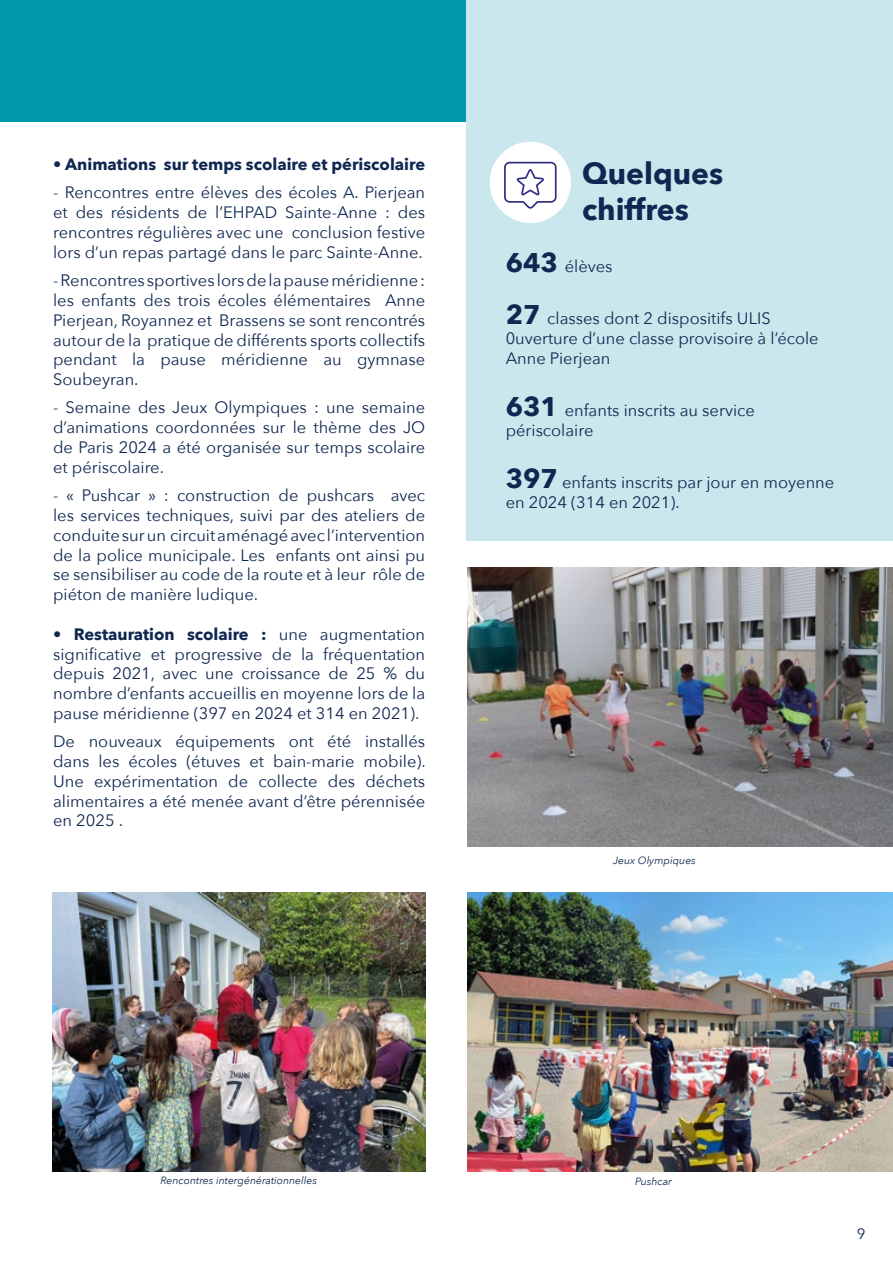
<style>
.page{position:relative;width:893px;height:1263px;background:#fff}
.page>*{position:absolute;margin:0;border:0;box-sizing:border-box;transform-origin:0 0}
.t1{font:700 30px/36px "Avenir Next";color:#102851}
.t2{font:16.5px/19.8px "Avenir Next";color:#102851;text-align:justify}
.t3{font:700 16.5px "Avenir Next";color:#102851}
.t4{font:15px "Avenir Next";color:#102851}
.t5{font:italic 10.5px "Avenir Next";color:#102851}
.s1{font-weight:400}
.s2{font-weight:700}
.s3{font-weight:700;font-size:27px}
</style>
<div class="page">
<div style="left:0;top:0;width:891px;height:121px;background:#0099ab"></div>
<div style="left:466px;top:0;width:427px;height:541px;background:#c9e7ec"></div>
<div style="left:490px;top:142px;width:81px;height:81px;background:#fff;border-radius:50%"></div>
<svg style="left:504px;top:162px;width:53px;height:47px"></svg>
<img style="left:468px;top:568px;width:425px;height:278px">
<img style="left:468px;top:893px;width:425px;height:278px">
<img style="left:53px;top:893px;width:372px;height:278px">
<p class="t3" style="left:53px;top:150px;width:374px"><span class="s1">•</span> Animations sur temps scolaire et périscolaire</p>
<p class="t2" style="left:53px;top:182px;width:374px">- Rencontres entre élèves des écoles A. Pierjean et des résidents de l’EHPAD Sainte-Anne : des rencontres régulières avec une conclusion festive lors d’un repas partagé dans le parc Sainte-Anne.</p>
<p class="t2" style="left:53px;top:270px;width:374px">- Rencontres sportives lors de la pause méridienne : les enfants des trois écoles élémentaires Anne Pierjean, Royannez et Brassens se sont rencontrés autour de la pratique de différents sports collectifs pendant la pause méridienne au gymnase Soubeyran.</p>
<p class="t2" style="left:53px;top:397px;width:374px">- Semaine des Jeux Olympiques : une semaine d’animations coordonnées sur le thème des JO de Paris 2024 a été organisée sur temps scolaire et périscolaire.</p>
<p class="t2" style="left:53px;top:485px;width:374px">- « Pushcar » : construction de pushcars avec les services techniques, suivi par des ateliers de conduite sur un circuit aménagé avec l’intervention de la police municipale. Les enfants ont ainsi pu se sensibiliser au code de la route et à leur rôle de piéton de manière ludique.</p>
<p class="t2" style="left:53px;top:623px;width:374px"><span class="s2">• Restauration scolaire :</span> une augmentation significative et progressive de la fréquentation depuis 2021, avec une croissance de 25 % du nombre d’enfants accueillis en moyenne lors de la pause méridienne (397 en 2024 et 314 en 2021).</p>
<p class="t2" style="left:53px;top:731px;width:374px">De nouveaux équipements ont été installés dans les écoles (étuves et bain-marie mobile).<br>Une expérimentation de collecte des déchets alimentaires a été menée avant d’être pérennisée en 2025 .</p>
<h1 class="t1" style="left:582px;top:155px;width:143px">Quelques chiffres</h1>
<p class="t2" style="left:506px;top:255px;width:108px"><span class="s3">643</span> élèves</p>
<p class="t2" style="left:506px;top:308px;width:315px;text-align:left"><span class="s3">27</span> classes dont 2 dispositifs ULIS<br>0uverture d’une classe provisoire à l’école<br>Anne Pierjean</p>
<p class="t2" style="left:506px;top:399px;width:251px"><span class="s3">631</span> enfants inscrits au service périscolaire</p>
<p class="t2" style="left:506px;top:471px;width:330px"><span class="s3">397</span> enfants inscrits par jour en moyenne en 2024 (314 en 2021).</p>
<p class="t5" style="left:613px;top:851px;width:84px">Jeux Olympiques</p>
<p class="t5" style="left:160px;top:1172px;width:158px">Rencontres intergénérationnelles</p>
<p class="t5" style="left:635px;top:1172px;width:38px">Pushcar</p>
<p class="t4" style="left:857px;top:1221px;width:10px">9</p>
</div>
